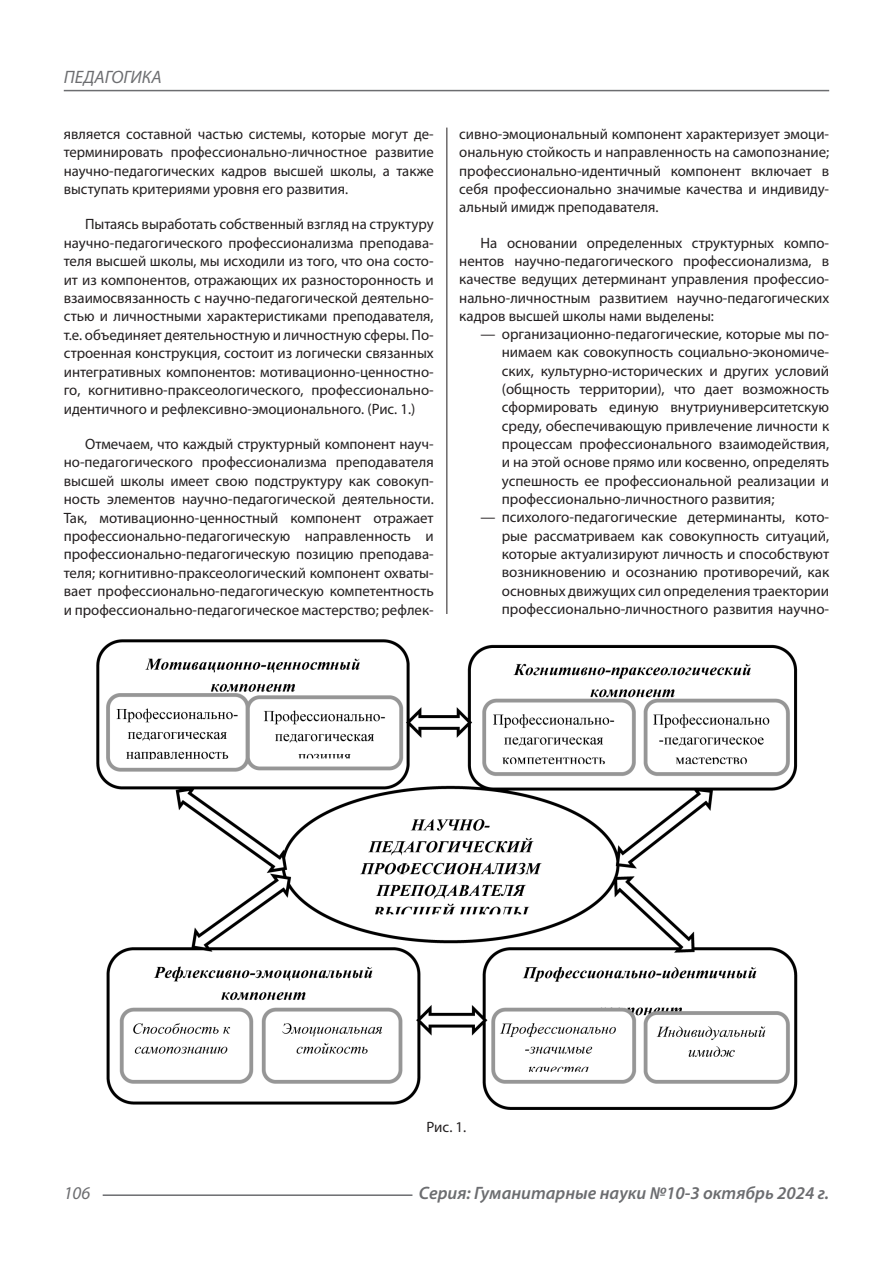
<style>
.page{position:relative;width:893px;height:1263px;background:#fff}
.page>*{position:absolute;margin:0;border:0;box-sizing:border-box;transform-origin:0 0}
.t1{font:italic 600 18px "Myriad Pro";color:#6c6d70}
.t2{font:italic 18px "Myriad Pro";color:#6c6d70}
.Статья_текст{font:15px/18.5px "Myriad Pro";color:#231f20;text-align:justify}
</style>
<div class="page">
<hr style="left:446px;top:128px;width:1px;height:1007px;background:#231f20">
<hr style="left:103px;top:1194px;width:309px;height:2px;background:#6c6d70">
<hr style="left:64px;top:90px;width:765px;height:1px;background:#6c6d70">
<div style="left:441px;top:614px;width:12px;height:522px;background:#fff"></div>
<img style="left:96px;top:639px;width:702px;height:471px">
<p class="t2" style="left:64px;top:66px;width:100px">ПЕДАГОГИКА</p>
<p class="Статья_текст" style="left:64px;top:124px;width:371px">является составной частью системы, которые могут де&shy;терминировать профессионально-личностное развитие научно-педагогических кадров высшей школы, а также выступать критериями уровня его развития.</p>
<p class="Статья_текст" style="left:64px;top:215px;width:371px;text-indent:21px">Пытаясь выработать собственный взгляд на структуру научно-педагогического профессионализма преподава&shy;теля высшей школы, мы исходили из того, что она состо&shy;ит из компонентов, отражающих их разносторонность и взаимосвязанность с научно-педагогической деятельно&shy;стью и личностными характеристиками преподавателя, т.е. объединяет деятельностную и личностную сферы. По&shy;строенная конструкция, состоит из логически связанных интегративных компонентов: мотивационно-ценностно&shy;го, когнитивно-праксеологического, профессионально&shy;идентичного и рефлексивно-эмоционального. (Рис. 1.)</p>
<p class="Статья_текст" style="left:64px;top:434px;width:371px;text-indent:21px">Отмечаем, что каждый структурный компонент науч&shy;но-педагогического профессионализма преподавателя высшей школы имеет свою подструктуру как совокуп&shy;ность элементов научно-педагогической деятельности.<br>Так, мотивационно-ценностный компонент отражает профессионально-педагогическую направленность и профессионально-педагогическую позицию преподава&shy;теля; когнитивно-праксеологический компонент охваты&shy;вает профессионально-педагогическую компетентность и профессионально-педагогическое мастерство; рефлек-</p>
<p class="Статья_текст" style="left:459px;top:124px;width:371px">сивно-эмоциональный компонент характеризует эмоци&shy;ональную стойкость и направленность на самопознание; профессионально-идентичный компонент включает в себя профессионально значимые качества и индивиду&shy;альный имидж преподавателя.</p>
<p class="Статья_текст" style="left:459px;top:233px;width:371px;text-indent:21px">На основании определенных структурных компо&shy;нентов научно-педагогического профессионализма, в качестве ведущих детерминант управления профессио&shy;нально-личностным развитием научно-педагогических кадров высшей школы нами выделены:</p>
<p class="Статья_текст" style="left:502px;top:325px;width:329px;text-indent:-21px">— организационно-педагогические, которые мы по&shy;нимаем как совокупность социально-экономиче&shy;ских, культурно-исторических и других условий (общность территории), что дает возможность сформировать единую внутриуниверситетскую среду, обеспечивающую привлечение личности к процессам профессионального взаимодействия, и на этой основе прямо или косвенно, определять успешность ее профессиональной реализации и профессионально-личностного развития;</p>
<p class="Статья_текст" style="left:502px;top:508px;width:329px;text-indent:-21px">— психолого-педагогические детерминанты, кото&shy;рые рассматриваем как совокупность ситуаций, которые актуализируют личность и способствуют возникновению и осознанию противоречий, как основных движущих сил определения траектории профессионально-личностного развития научно-</p>
<p class="Статья_текст" style="left:427px;top:1117px;width:41px">Рис. 1.</p>
<p class="t2" style="left:64px;top:1182px;width:28px">106</p>
<p class="t1" style="left:419px;top:1182px;width:412px">Серия: Гуманитарные науки №10-3 октябрь 2024 г.</p>
</div>
